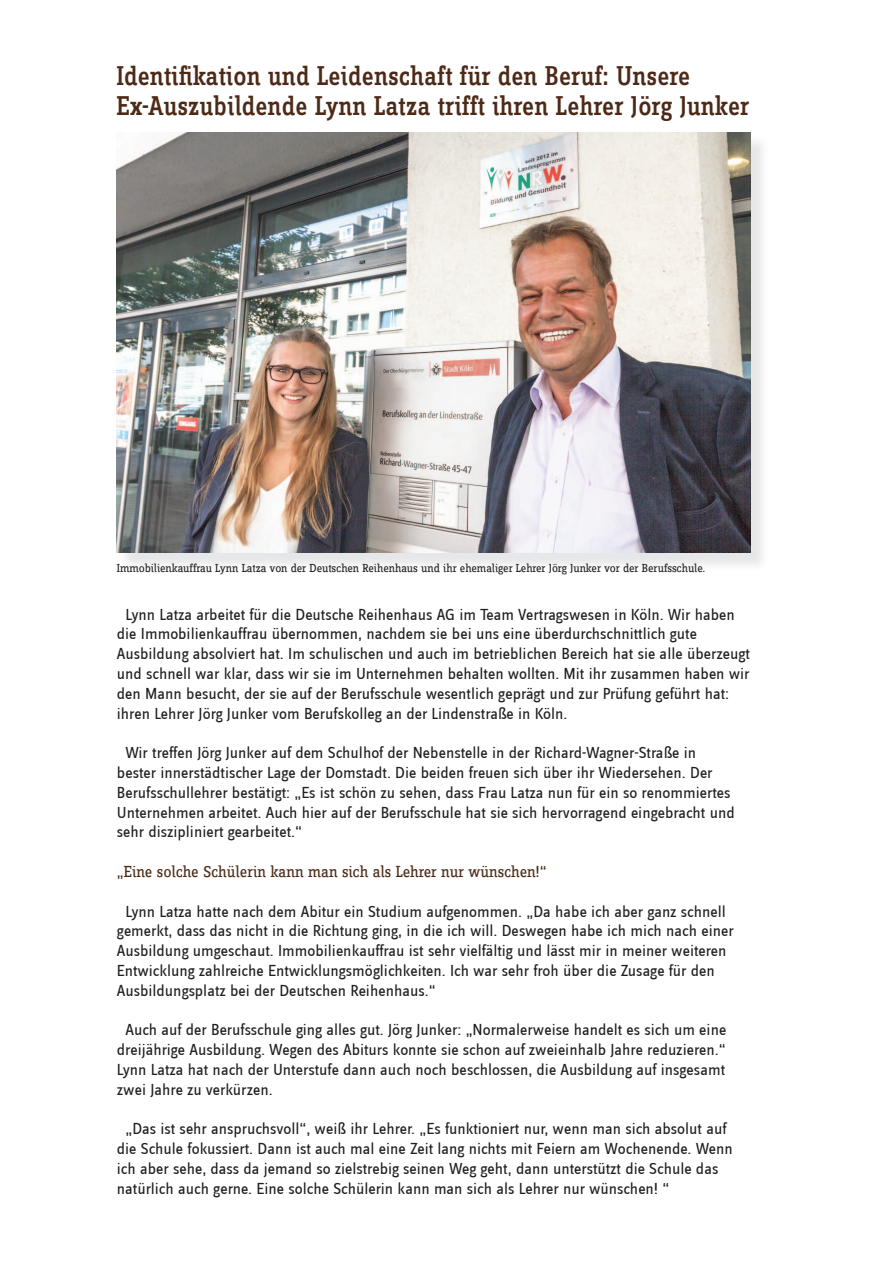
<style>
.page{position:relative;width:893px;height:1263px;background:#fff}
.page>*{position:absolute;margin:0;border:0;box-sizing:border-box;transform-origin:0 0}
.t1{font:500 28.05px/30.6px "Zine Slab Dis";letter-spacing:.015em;color:#4d2a17;scale:.91 1}
.t2{font:16.5px/19.8px "Zine Sans Dis";color:#231f20}
.t3{font:16.5px "Zine Slab Dis";color:#4d2a17}
.t4{font:12px "Zine Slab Dis";letter-spacing:-.01em;color:#231f20}
</style>
<div class="page">
<img style="left:126px;top:135px;width:636px;height:430px">
<img style="left:117px;top:133px;width:633px;height:420px">
<h1 class="t1" style="left:117px;top:61px;width:696px">Identifikation und Leidenschaft für den Beruf: Unsere<br>Ex-Auszubildende Lynn Latza trifft ihren Lehrer Jörg Junker</h1>
<p class="t4" style="left:117px;top:563px;width:590px">Immobilienkauffrau Lynn Latza von der Deutschen Reihenhaus und ihr ehemaliger Lehrer Jörg Junker vor der Berufsschule.</p>
<p class="t2" style="left:117px;top:605px;width:635px;text-indent:9px">Lynn Latza arbeitet für die Deutsche Reihenhaus AG im Team Vertragswesen in Köln. Wir haben die Immobilienkauffrau übernommen, nachdem sie bei uns eine überdurchschnittlich gute Ausbildung absolviert hat. Im schulischen und auch im betrieblichen Bereich hat sie alle überzeugt und schnell war klar, dass wir sie im Unternehmen behalten wollten. Mit ihr zusammen haben wir den Mann besucht, der sie auf der Berufsschule wesentlich geprägt und zur Prüfung geführt hat: ihren Lehrer Jörg Junker vom Berufskolleg an der Lindenstraße in Köln.</p>
<p class="t2" style="left:117px;top:743px;width:619px;text-indent:8px">Wir treffen Jörg Junker auf dem Schulhof der Nebenstelle in der Richard-Wagner-Straße in bester innerstädtischer Lage der Domstadt. Die beiden freuen sich über ihr Wiedersehen. Der Berufsschullehrer bestätigt: „Es ist schön zu sehen, dass Frau Latza nun für ein so renommiertes Unternehmen arbeitet. Auch hier auf der Berufsschule hat sie sich hervorragend eingebracht und sehr diszipliniert gearbeitet.“</p>
<p class="t3" style="left:117px;top:864px;width:431px">„Eine solche Schülerin kann man sich als Lehrer nur wünschen!“</p>
<p class="t2" style="left:117px;top:902px;width:618px;text-indent:9px">Lynn Latza hatte nach dem Abitur ein Studium aufgenommen. „Da habe ich aber ganz schnell gemerkt, dass das nicht in die Richtung ging, in die ich will. Deswegen habe ich mich nach einer Ausbildung umgeschaut. Immobilienkauffrau ist sehr vielfältig und lässt mir in meiner weiteren Entwicklung zahlreiche Entwicklungsmöglichkeiten. Ich war sehr froh über die Zusage für den Ausbildungsplatz bei der Deutschen Reihenhaus.“</p>
<p class="t2" style="left:117px;top:1021px;width:611px;text-align:justify;text-indent:9px">Auch auf der Berufsschule ging alles gut. Jörg Junker: „Normalerweise handelt es sich um eine dreijährige Ausbildung. Wegen des Abiturs konnte sie schon auf zweieinhalb Jahre reduzieren.“ Lynn Latza hat nach der Unterstufe dann auch noch beschlossen, die Ausbildung auf insgesamt zwei Jahre zu verkürzen.</p>
<p class="t2" style="left:117px;top:1120px;width:617px;text-indent:9px">„Das ist sehr anspruchsvoll“, weiß ihr Lehrer. „Es funktioniert nur, wenn man sich absolut auf die Schule fokussiert. Dann ist auch mal eine Zeit lang nichts mit Feiern am Wochenende. Wenn ich aber sehe, dass da jemand so zielstrebig seinen Weg geht, dann unterstützt die Schule das natürlich auch gerne. Eine solche Schülerin kann man sich als Lehrer nur wünschen! “</p>
</div>
